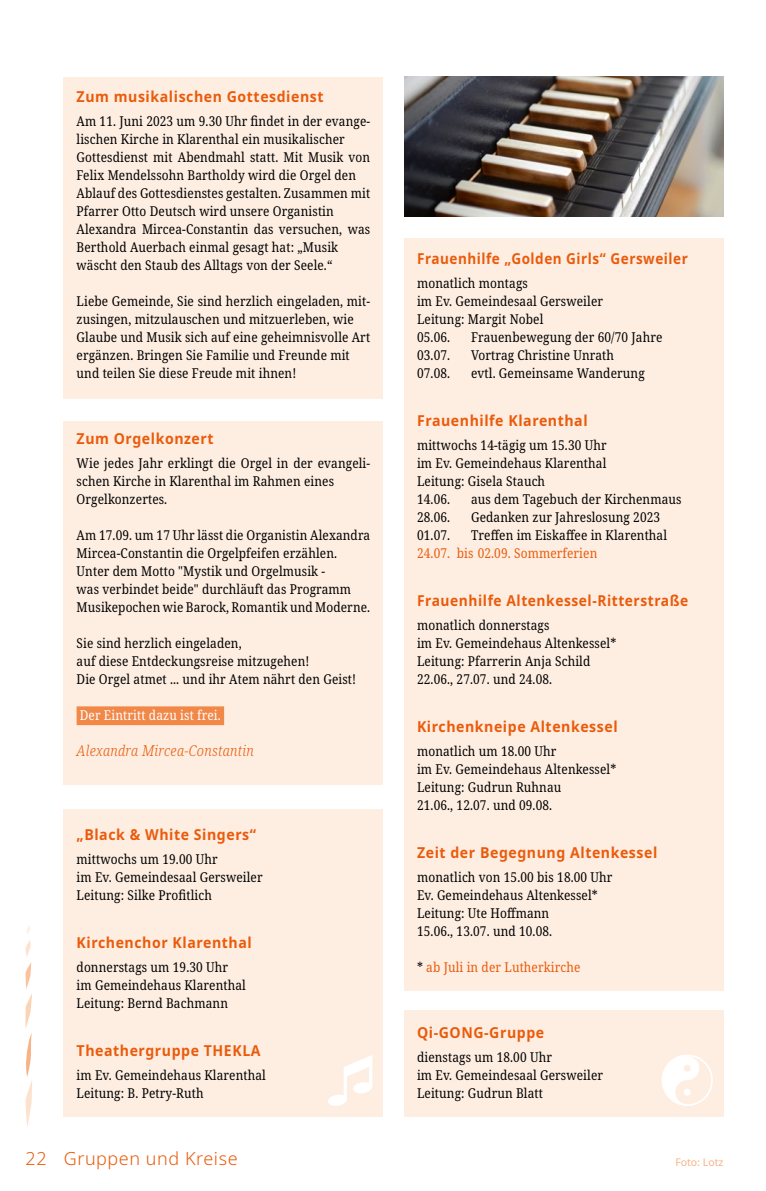
<style>
.page{position:relative;width:766px;height:1191px;background:#fff}
.page>*{position:absolute;margin:0;border:0;box-sizing:border-box;transform-origin:0 0}
.t1{font:300 18px "Noto Sans";letter-spacing:.03em;color:#ea5b0b}
.t2{font:700 15px "Noto Sans";letter-spacing:.04em;color:#ea5b0b;scale:.94 1}
.t3{font:700 15px "Noto Sans";letter-spacing:.04em;color:#ea5b0b;scale:.92 1}
.t4{font:700 15px "Noto Sans";letter-spacing:.04em;color:#ea5b0b;scale:.9 1}
.t5{font:italic 300 15px "Noto Serif";letter-spacing:.02em;color:#ea5b0b;scale:.88 1}
.t6{font:13.5px/18px "Noto Serif";letter-spacing:.01em;color:#000;scale:.88 1}
.t7{font:13.5px "Noto Serif";letter-spacing:.01em;color:#ea5b0b;scale:.88 1}
.t8{font:13.5px "Noto Serif";letter-spacing:.01em;color:#fff;scale:.88 1}
.t9{font:10.5px "Noto Sans";color:#f7b385}
.s1{color:#000}
</style>
<div class="page">
<div style="left:404px;top:237px;width:319px;height:753px;background:#feeee2"></div>
<div style="left:404px;top:1010px;width:319px;height:106px;background:#feeee2"></div>
<div style="left:64px;top:809px;width:319px;height:307px;background:#feeee2"></div>
<div style="left:64px;top:421px;width:319px;height:363px;background:#feeee2"></div>
<div style="left:77px;top:706px;width:147px;height:19px;background:#f18848"></div>
<div style="left:64px;top:77px;width:319px;height:321px;background:#feeee2"></div>
<img style="left:404px;top:77px;width:319px;height:140px">
<svg style="left:328px;top:1055px;width:44px;height:51px"></svg>
<svg style="left:662px;top:1054px;width:50px;height:52px"></svg>
<svg style="left:25px;top:925px;width:7px;height:202px"></svg>
<p class="t2" style="left:77px;top:86px;width:264px">Zum musikalischen Gottesdienst</p>
<p class="t6" style="left:77px;top:113px;width:335px">Am 11. Juni 2023 um 9.30 Uhr findet in der evange&shy;lischen Kirche in Klarenthal ein musikalischer Gottesdienst mit Abendmahl statt. Mit Musik von Felix Mendelssohn Bartholdy wird die Orgel den Ablauf des Gottesdienstes gestalten. Zusammen mit Pfarrer Otto Deutsch wird unsere Organistin Alexandra Mircea-Constantin das versuchen, was Berthold Auerbach einmal gesagt hat: „Musik wäscht den Staub des Alltags von der Seele.“</p>
<p class="t6" style="left:77px;top:293px;width:335px">Liebe Gemeinde, Sie sind herzlich eingeladen, mit&shy;zusingen, mitzulauschen und mitzuerleben, wie Glaube und Musik sich auf eine geheimnisvolle Art ergänzen. Bringen Sie Familie und Freunde mit und teilen Sie diese Freude mit ihnen!</p>
<p class="t2" style="left:77px;top:428px;width:147px">Zum Orgelkonzert</p>
<p class="t6" style="left:77px;top:455px;width:335px">Wie jedes Jahr erklingt die Orgel in der evangeli&shy;schen Kirche in Klarenthal im Rahmen eines<br>Orgelkonzertes.</p>
<p class="t6" style="left:77px;top:527px;width:335px">Am 17.09. um 17 Uhr lässt die Organistin Alexandra Mircea-Constantin die Orgelpfeifen erzählen.<br>Unter dem Motto "Mystik und Orgelmusik -<br>was verbindet beide" durchläuft das Programm Musikepochen wie Barock, Romantik und Moderne.</p>
<p class="t6" style="left:77px;top:635px;width:319px">Sie sind herzlich eingeladen,<br>auf diese Entdeckungsreise mitzugehen!<br>Die Orgel atmet ... und ihr Atem nährt den Geist!</p>
<p class="t8" style="left:80px;top:706px;width:162px">Der Eintritt dazu ist frei.</p>
<p class="t5" style="left:77px;top:740px;width:203px">Alexandra Mircea-Constantin</p>
<p class="t2" style="left:77px;top:824px;width:192px">„Black &amp; White Singers“</p>
<p class="t6" style="left:77px;top:851px;width:213px">mittwochs um 19.00 Uhr<br>im Ev. Gemeindesaal Gersweiler<br>Leitung: Silke Profitlich</p>
<p class="t2" style="left:77px;top:932px;width:188px">Kirchenchor Klarenthal</p>
<p class="t6" style="left:77px;top:959px;width:194px">donnerstags um 19.30 Uhr im Gemeindehaus Klarenthal<br>Leitung: Bernd Bachmann</p>
<p class="t2" style="left:77px;top:1040px;width:197px">Theathergruppe THEKLA</p>
<p class="t6" style="left:77px;top:1067px;width:217px">im Ev. Gemeindehaus Klarenthal<br>Leitung: B. Petry-Ruth</p>
<p class="t4" style="left:417px;top:248px;width:302px">Frauenhilfe „Golden Girls“ Gersweiler</p>
<p class="t6" style="left:417px;top:275px;width:213px">monatlich montags<br>im Ev. Gemeindesaal Gersweiler<br>Leitung: Margit Nobel<br>05.06.</p>
<p class="t6" style="left:471px;top:329px;width:219px">Frauenbewegung der 60/70 Jahre</p>
<p class="t6" style="left:417px;top:347px;width:39px">03.07.</p>
<p class="t6" style="left:471px;top:347px;width:164px">Vortrag Christine Unrath</p>
<p class="t6" style="left:417px;top:365px;width:39px">07.08.</p>
<p class="t6" style="left:471px;top:365px;width:199px">evtl. Gemeinsame Wanderung</p>
<p class="t2" style="left:417px;top:410px;width:183px">Frauenhilfe Klarenthal</p>
<p class="t6" style="left:417px;top:437px;width:217px">mittwochs 14-tägig um 15.30 Uhr im Ev. Gemeindehaus Klarenthal<br>Leitung: Gisela Stauch<br>14.06.</p>
<p class="t6" style="left:471px;top:491px;width:240px">aus dem Tagebuch der Kirchenmaus</p>
<p class="t6" style="left:417px;top:509px;width:39px">28.06.</p>
<p class="t6" style="left:471px;top:509px;width:216px">Gedanken zur Jahreslosung 2023</p>
<p class="t6" style="left:417px;top:527px;width:39px">01.07.</p>
<p class="t6" style="left:471px;top:527px;width:224px">Treffen im Eiskaffee in Klarenthal</p>
<p class="t7" style="left:417px;top:544px;width:206px">24.07. bis 02.09. Sommerferien</p>
<p class="t3" style="left:417px;top:590px;width:296px">Frauenhilfe Altenkessel-Ritterstraße</p>
<p class="t6" style="left:417px;top:617px;width:228px">monatlich donnerstags<br>im Ev. Gemeindehaus Altenkessel*<br>Leitung: Pfarrerin Anja Schild<br>22.06., 27.07. und 24.08.</p>
<p class="t2" style="left:417px;top:716px;width:215px">Kirchenkneipe Altenkessel</p>
<p class="t6" style="left:417px;top:743px;width:228px">monatlich um 18.00 Uhr<br>im Ev. Gemeindehaus Altenkessel*<br>Leitung: Gudrun Ruhnau<br>21.06., 12.07. und 09.08.</p>
<p class="t2" style="left:417px;top:842px;width:257px">Zeit der Begegnung Altenkessel</p>
<p class="t6" style="left:417px;top:869px;width:223px">monatlich von 15.00 bis 18.00 Uhr<br>Ev. Gemeindehaus Altenkessel*<br>Leitung: Ute Hoffmann<br>15.06., 13.07. und 10.08.</p>
<p class="t7" style="left:417px;top:958px;width:187px"><span class="s1">*</span> ab Juli in der Lutherkirche</p>
<p class="t2" style="left:417px;top:1022px;width:137px">Qi-GONG-Gruppe</p>
<p class="t6" style="left:417px;top:1049px;width:213px">dienstags um 18.00 Uhr<br>im Ev. Gemeindesaal Gersweiler<br>Leitung: Gudrun Blatt</p>
<h1 class="t1" style="left:26px;top:1146px;width:213px">22 Gruppen und Kreise</h1>
<p class="t9" style="left:675px;top:1154px;width:50px">Foto: Lotz</p>
</div>
